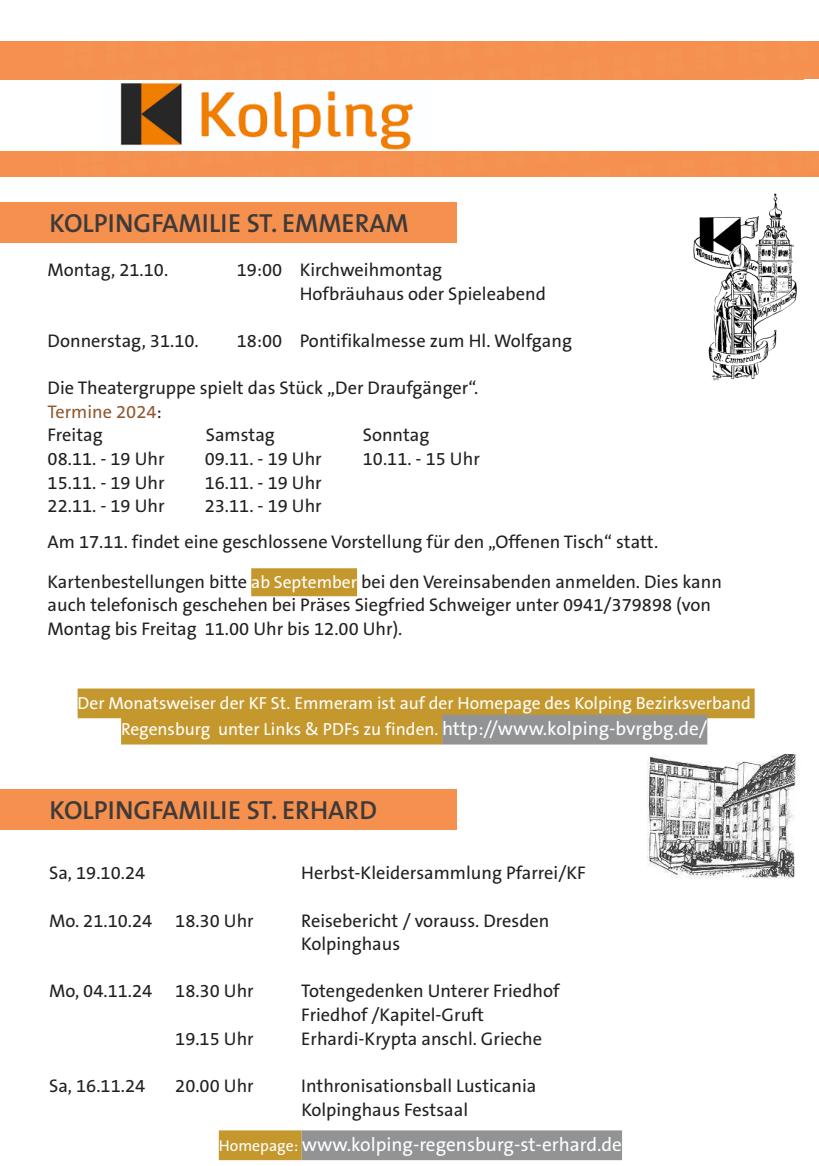
<style>
.page{position:relative;width:819px;height:1166px;background:#fff}
.page>*{position:absolute;margin:0;border:0;box-sizing:border-box;transform-origin:0 0}
.t1{font:600 26.25px "The Sans";color:#3f3a3a}
.t2{font:19.25px "The Sans B5 Plain";color:#fff}
.t3{font:18.38px/23.6px "The Sans B5 Plain";color:#231f20}
.t4{font:18.38px "The Sans B5 Plain";color:#8f5931}
.t5{font:17.5px/26.2px "The Sans B5 Plain";color:#fff;text-align:center}
.s1{color:#231f20}
.s2{font-size:17.5px;color:#fff}
.s3{font-size:19.25px}
.s4{font-size:15.75px}
</style>
<div class="page">
<div style="left:0;top:41px;width:819px;height:135px;background:#f5904e"></div>
<svg style="left:68px;top:80px;width:31px;height:1px"></svg>
<svg style="left:110px;top:80px;width:30px;height:1px"></svg>
<svg style="left:151px;top:80px;width:31px;height:1px"></svg>
<svg style="left:193px;top:80px;width:30px;height:1px"></svg>
<svg style="left:234px;top:80px;width:31px;height:1px"></svg>
<svg style="left:276px;top:80px;width:30px;height:1px"></svg>
<svg style="left:405px;top:80px;width:30px;height:1px"></svg>
<svg style="left:446px;top:80px;width:31px;height:1px"></svg>
<svg style="left:488px;top:80px;width:30px;height:1px"></svg>
<svg style="left:529px;top:80px;width:31px;height:1px"></svg>
<svg style="left:571px;top:80px;width:30px;height:1px"></svg>
<svg style="left:700px;top:80px;width:30px;height:1px"></svg>
<svg style="left:741px;top:80px;width:31px;height:1px"></svg>
<svg style="left:783px;top:80px;width:21px;height:1px"></svg>
<svg style="left:289px;top:176px;width:30px;height:1px"></svg>
<div style="left:0;top:81px;width:819px;height:70px;background:#fff"></div>
<img style="left:120px;top:83px;width:294px;height:67px">
<hr style="left:818px;top:40px;width:1px;height:135px;background:#d358a0">
<div style="left:804px;top:79px;width:15px;height:69px;background:#fff"></div>
<img style="left:647px;top:754px;width:152px;height:125px">
<div style="left:0;top:789px;width:456px;height:41px;background:#f5904e"></div>
<div style="left:219px;top:1130px;width:82px;height:30px;background:#c5982e"></div>
<div style="left:301px;top:1130px;width:321px;height:30px;background:#929394"></div>
<div style="left:251px;top:568px;width:106px;height:28px;background:#c5982e"></div>
<div style="left:0;top:202px;width:456px;height:41px;background:#f5904e"></div>
<img style="left:693px;top:193px;width:104px;height:188px">
<div style="left:78px;top:688px;width:676px;height:30px;background:#c5982e"></div>
<div style="left:121px;top:715px;width:321px;height:29px;background:#c5982e"></div>
<div style="left:442px;top:715px;width:265px;height:29px;background:#929394"></div>
<p class="t1" style="left:50px;top:201px;width:361px">KOLPINGFAMILIE ST. EMMERAM</p>
<p class="t3" style="left:48px;top:259px;width:122px">Montag, 21.10.</p>
<p class="t3" style="left:237px;top:259px;width:207px">19:00 Kirchweihmontag</p>
<p class="t3" style="left:300px;top:282px;width:248px">Hofbräuhaus oder Spieleabend</p>
<p class="t3" style="left:48px;top:329px;width:153px">Donnerstag, 31.10.</p>
<p class="t3" style="left:237px;top:329px;width:337px">18:00 Pontifikalmesse zum Hl. Wolfgang</p>
<p class="t3" style="left:48px;top:377px;width:432px">Die Theatergruppe spielt das Stück „Der Draufgänger“.</p>
<p class="t4" style="left:48px;top:402px;width:116px">Termine 2024<span class="s1">:</span></p>
<p class="t3" style="left:48px;top:424px;width:57px">Freitag</p>
<p class="t3" style="left:206px;top:424px;width:71px">Samstag</p>
<p class="t3" style="left:363px;top:424px;width:68px">Sonntag</p>
<p class="t3" style="left:48px;top:448px;width:118px">08.11. - 19 Uhr</p>
<p class="t3" style="left:205px;top:448px;width:118px">09.11. - 19 Uhr</p>
<p class="t3" style="left:363px;top:448px;width:118px">10.11. - 15 Uhr</p>
<p class="t3" style="left:48px;top:471px;width:118px">15.11. - 19 Uhr</p>
<p class="t3" style="left:205px;top:471px;width:118px">16.11. - 19 Uhr</p>
<p class="t3" style="left:48px;top:495px;width:118px">22.11. - 19 Uhr</p>
<p class="t3" style="left:205px;top:495px;width:118px">23.11. - 19 Uhr</p>
<p class="t3" style="left:48px;top:531px;width:612px">Am 17.11. findet eine geschlossene Vorstellung für den „Offenen Tisch“ statt.</p>
<p class="t3" style="left:48px;top:570px;width:675px">Kartenbestellungen bitte <span class="s2">ab September</span> bei den Vereinsabenden anmelden. Dies kann auch telefonisch geschehen bei Präses Siegfried Schweiger unter 0941/379898 (von<br>Montag bis Freitag 11.00 Uhr bis 12.00 Uhr).</p>
<p class="t5" style="left:78px;top:690px;width:674px">Der Monatsweiser der KF St. Emmeram ist auf der Homepage des Kolping Bezirksverband<br>Regensburg unter Links &amp; PDFs zu finden. <span class="s3">http://www.kolping-bvrgbg.de/</span></p>
<p class="t1" style="left:50px;top:788px;width:329px">KOLPINGFAMILIE ST. ERHARD</p>
<p class="t3" style="left:49px;top:862px;width:98px">Sa, 19.10.24</p>
<p class="t3" style="left:301px;top:862px;width:286px">Herbst-Kleidersammlung Pfarrei/KF</p>
<p class="t3" style="left:49px;top:909px;width:206px">Mo. 21.10.24 18.30 Uhr</p>
<p class="t3" style="left:301px;top:909px;width:250px">Reisebericht / vorauss. Dresden</p>
<p class="t3" style="left:301px;top:933px;width:100px">Kolpinghaus</p>
<p class="t3" style="left:49px;top:980px;width:206px">Mo, 04.11.24 18.30 Uhr</p>
<p class="t3" style="left:301px;top:980px;width:260px">Totengedenken Unterer Friedhof</p>
<p class="t3" style="left:301px;top:1004px;width:184px">Friedhof /Kapitel-Gruft</p>
<p class="t3" style="left:175px;top:1027px;width:80px">19.15 Uhr</p>
<p class="t3" style="left:301px;top:1027px;width:242px">Erhardi-Krypta anschl. Grieche</p>
<p class="t3" style="left:49px;top:1074px;width:98px">Sa, 16.11.24</p>
<p class="t3" style="left:175px;top:1074px;width:80px">20.00 Uhr</p>
<p class="t3" style="left:301px;top:1074px;width:237px">Inthronisationsball Lusticania</p>
<p class="t3" style="left:301px;top:1098px;width:168px">Kolpinghaus Festsaal</p>
<p class="t2" style="left:219px;top:1134px;width:405px"><span class="s4">Homepage:</span> www.kolping-regensburg-st-erhard.de</p>
</div>
